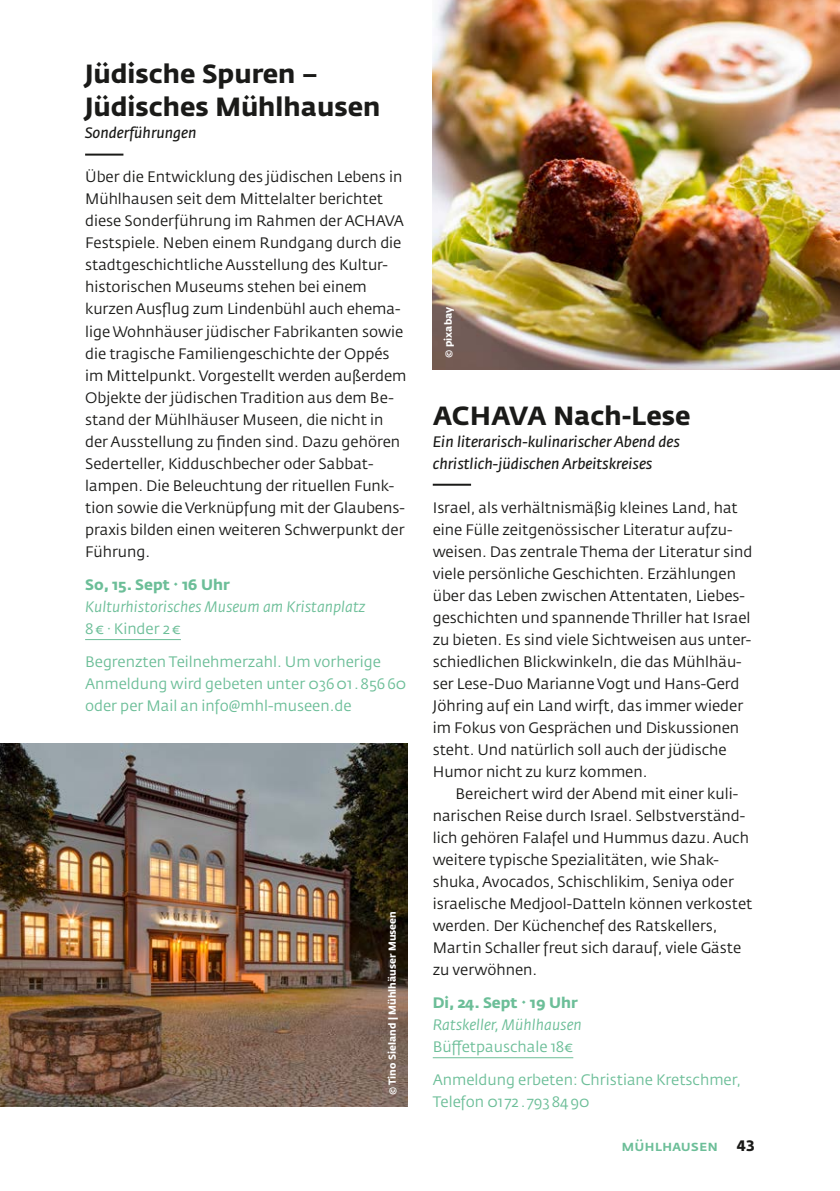
<style>
.page{position:relative;width:840px;height:1191px;background:#fff}
.page>*{position:absolute;margin:0;border:0;box-sizing:border-box;transform-origin:0 0}
.t1{font:700 26px/33px "Fedra Sans Std";color:#1a1a18}
.t2{font:15px/22px "Fedra Sans Std";color:#1a1a18}
.t3{font:15px/22px "Fedra Sans Std";color:#6cbe98}
.t4{font:italic 600 15px/22px "Fedra Sans Std";color:#1a1a18}
.t5{font:italic 15px "Fedra Sans Std";color:#6cbe98}
.t6{font:700 15px "Fedra Sans Std";color:#6cbe98}
.t7{font:500 15px "Fedra Sans Std";color:#6cbe98}
.t8{font:700 15px "Fedra Sans Std";color:#1a1a18}
.t9{font:700 10px "Fedra Sans Std";color:#fff}
</style>
<div class="page">
<hr style="left:85px;top:154px;width:38px;height:2px;background:#1a1a18">
<hr style="left:85px;top:639px;width:96px;height:1px;background:#6cbe98">
<img style="left:0;top:743px;width:407px;height:363px">
<hr style="left:432px;top:484px;width:39px;height:2px;background:#1a1a18">
<hr style="left:432px;top:1057px;width:141px;height:1px;background:#6cbe98">
<img style="left:432px;top:0;width:407px;height:369px">
<h1 class="t1" style="left:85px;top:58px;width:297px">Jüdische Spuren –<br>Jüdisches Mühlhausen</h1>
<p class="t4" style="left:85px;top:122px;width:113px">Sonderführungen</p>
<p class="t2" style="left:85px;top:166px;width:323px">Über die Entwicklung des jüdischen Lebens in Mühlhausen seit dem Mittelalter berichtet diese Sonderführung im Rahmen der ACHAVA Festspiele. Neben einem Rundgang durch die stadtgeschichtliche Ausstellung des Kultur&shy;historischen Museums stehen bei einem kurzen Ausflug zum Lindenbühl auch ehema&shy;lige Wohnhäuser jüdischer Fabrikanten sowie die tragische Familiengeschichte der Oppés im Mittelpunkt. Vorgestellt werden außerdem Objekte der jüdischen Tradition aus dem Be&shy;stand der Mühlhäuser Museen, die nicht in der Ausstellung zu finden sind. Dazu gehören Sederteller, Kidduschbecher oder Sabbat&shy;lampen. Die Beleuchtung der rituellen Funk&shy;tion sowie die Verknüpfung mit der Glaubens&shy;praxis bilden einen weiteren Schwerpunkt der Führung.</p>
<p class="t6" style="left:85px;top:574px;width:146px">So, 15. Sept · 16 Uhr</p>
<p class="t5" style="left:85px;top:597px;width:281px">Kulturhistorisches Museum am Kristanplatz</p>
<p class="t3" style="left:85px;top:617px;width:97px">8€ · Kinder 2€</p>
<p class="t3" style="left:85px;top:650px;width:322px">Begrenzten Teilnehmerzahl. Um vorherige<br>Anmeldung wird gebeten unter 03601.85660 oder per Mail an info@mhl-museen.de</p>
<p class="t9" style="left:385px;top:1095px;width:186px;rotate:-90deg">© Tino Sieland | Mühlhäuser Museen</p>
<p class="t9" style="left:441px;top:358px;width:53px;rotate:-90deg">© pixabay</p>
<h1 class="t1" style="left:432px;top:399px;width:259px">ACHAVA Nach-Lese</h1>
<p class="t4" style="left:432px;top:430px;width:248px">Ein literarisch-kulinarischer Abend des christlich-jüdischen Arbeitskreises</p>
<p class="t2" style="left:432px;top:496px;width:321px">Israel, als verhältnismäßig kleines Land, hat eine Fülle zeitgenössischer Literatur aufzu&shy;weisen. Das zentrale Thema der Literatur sind viele persönliche Geschichten. Erzählungen über das Leben zwischen Attentaten, Liebes&shy;geschichten und spannende Thriller hat Israel zu bieten. Es sind viele Sichtweisen aus unter&shy;schiedlichen Blickwinkeln, die das Mühlhäu&shy;ser Lese-Duo Marianne Vogt und Hans-Gerd Jöhring auf ein Land wirft, das immer wieder im Fokus von Gesprächen und Diskussionen steht. Und natürlich soll auch der jüdische Humor nicht zu kurz kommen.</p>
<p class="t2" style="left:432px;top:782px;width:321px;text-indent:23px">Bereichert wird der Abend mit einer kuli&shy;narischen Reise durch Israel. Selbstverständ&shy;lich gehören Falafel und Hummus dazu. Auch weitere typische Spezialitäten, wie Shak&shy;shuka, Avocados, Schischlikim, Seniya oder israelische Medjool-Datteln können verkostet werden. Der Küchenchef des Ratskellers, Martin Schaller freut sich darauf, viele Gäste zu verwöhnen.</p>
<p class="t6" style="left:432px;top:992px;width:146px">Di, 24. Sept · 19 Uhr</p>
<p class="t5" style="left:432px;top:1015px;width:150px">Ratskeller, Mühlhausen</p>
<p class="t3" style="left:432px;top:1035px;width:142px">Büffetpauschale 18€</p>
<p class="t3" style="left:432px;top:1068px;width:310px">Anmeldung erbeten: Christiane Kretschmer,<br>Telefon 01 72 . 7938490</p>
<p class="t7" style="left:621px;top:1136px;width:98px">mühlhausen</p>
<p class="t8" style="left:736px;top:1135px;width:19px">43</p>
</div>
